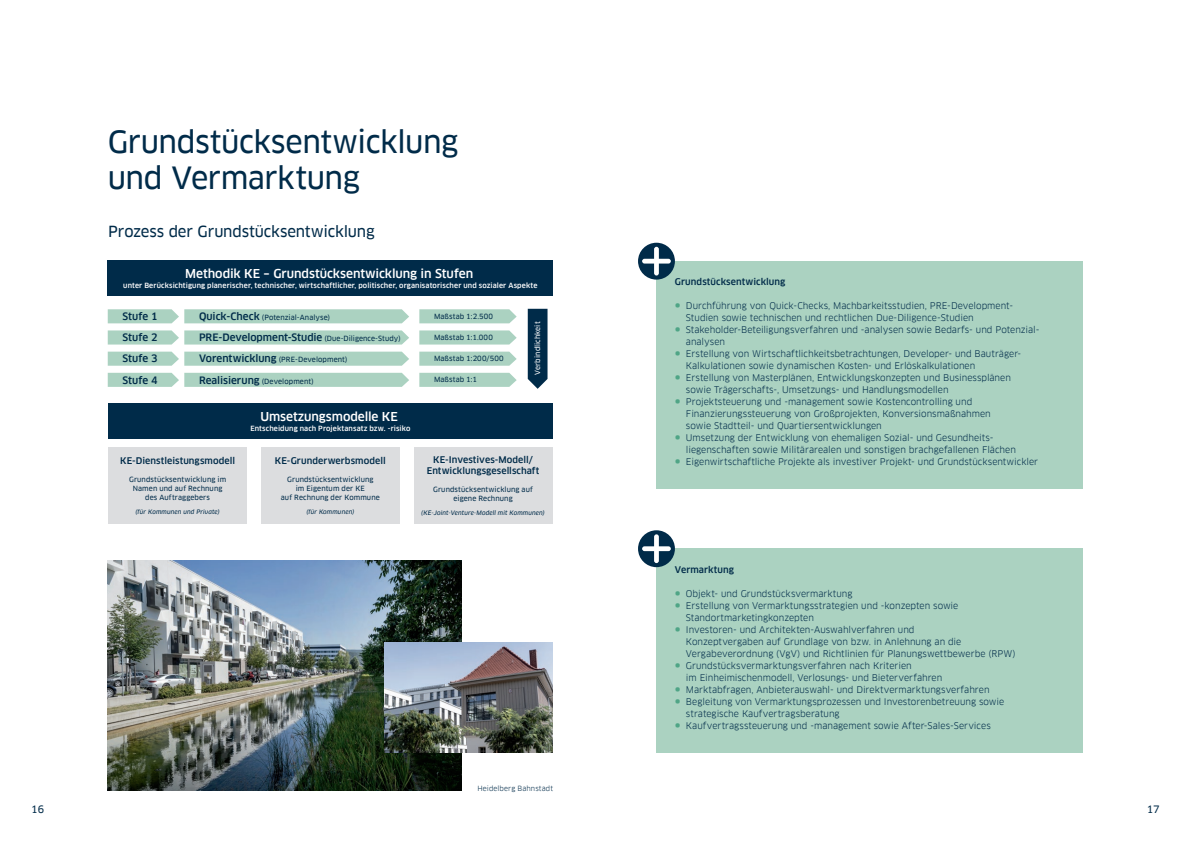
<style>
.page{position:relative;width:1191px;height:842px;background:#fff}
.page>*{position:absolute;margin:0;border:0;box-sizing:border-box;transform-origin:0 0}
.t1{font:30px/36px "Clanfor LBBW News";letter-spacing:-.02em;color:#002b49}
.t2{font:15px "Clanfor LBBW News";letter-spacing:-.01em;color:#002b49}
.t3{font:500 12px "Clanfor LBBW";letter-spacing:-.005em;color:#fff}
.t4{font:500 10px/21.2px "Clanfor LBBW";color:#002b49;text-align:justify}
.t5{font:10px "Clanfor LBBW News";color:#002b49}
.t6{font:9px/12px "Clanfor LBBW";color:#002b49}
.t7{font:500 9px/11px "Clanfor LBBW";letter-spacing:.005em;color:#002b49;text-align:center}
.t8{font:7px/9px "Clanfor LBBW News";letter-spacing:.015em;color:#002b49;text-align:center}
.t9{font:500 7px "Clanfor LBBW";letter-spacing:.015em;color:#fff}
.t10{font:7px "Clanfor LBBW";letter-spacing:.01em;color:#002b49}
.t11{font:7px "Clanfor LBBW News";letter-spacing:.005em;color:#fff}
.t12{font:italic 6px "Clanfor LBBW News";letter-spacing:.02em;color:#002b49}
.s1{font-family:"Clanfor LBBW";font-weight:500;font-size:10px}
.s2{font-family:"Clanfor LBBW News";font-weight:400;font-size:7px}
.s3{font-weight:500;font-size:14.4px;color:#4fa586}
</style>
<div class="page">
<img style="left:108px;top:561px;width:353px;height:230px">
<div style="left:108px;top:261px;width:445px;height:35px;background:#002b49"></div>
<div style="left:108px;top:403px;width:444px;height:36px;background:#002b49"></div>
<svg style="left:419px;top:309px;width:97px;height:14px"></svg>
<svg style="left:419px;top:330px;width:97px;height:15px"></svg>
<svg style="left:419px;top:352px;width:97px;height:14px"></svg>
<svg style="left:419px;top:373px;width:97px;height:14px"></svg>
<svg style="left:108px;top:309px;width:301px;height:14px"></svg>
<svg style="left:108px;top:330px;width:301px;height:15px"></svg>
<svg style="left:108px;top:352px;width:301px;height:14px"></svg>
<svg style="left:108px;top:373px;width:301px;height:14px"></svg>
<svg style="left:528px;top:309px;width:19px;height:80px"></svg>
<div style="left:108px;top:448px;width:139px;height:76px;background:#dcdddf"></div>
<div style="left:261px;top:448px;width:139px;height:76px;background:#dcdddf"></div>
<div style="left:414px;top:448px;width:138px;height:76px;background:#dcdddf"></div>
<img style="left:384px;top:643px;width:169px;height:110px">
<div style="left:656px;top:261px;width:427px;height:228px;background:#abd2c1"></div>
<div style="left:638px;top:243px;width:37px;height:37px;background:#002b49;border-radius:50%"></div>
<div style="left:654px;top:247px;width:5px;height:29px;background:#fff;border-radius:2px"></div>
<div style="left:642px;top:259px;width:29px;height:5px;background:#fff;border-radius:2px"></div>
<div style="left:656px;top:549px;width:427px;height:204px;background:#abd2c1"></div>
<div style="left:638px;top:530px;width:37px;height:37px;background:#002b49;border-radius:50%"></div>
<div style="left:654px;top:534px;width:5px;height:29px;background:#fff;border-radius:2px"></div>
<div style="left:642px;top:546px;width:29px;height:5px;background:#fff;border-radius:2px"></div>
<h1 class="t1" style="left:108px;top:124px;width:352px">Grundstücksentwicklung und Vermarktung</h1>
<h2 class="t2" style="left:108px;top:222px;width:268px">Prozess der Grundstücksentwicklung</h2>
<h3 class="t3" style="left:185px;top:267px;width:289px">Methodik KE – Grundstücksentwicklung in Stufen</h3>
<p class="t9" style="left:123px;top:282px;width:416px">unter Berücksichtigung planerischer, technischer, wirtschaftlicher, politischer, organisatorischer und sozialer Aspekte</p>
<p class="t8" style="left:199px;top:313px;width:132px"><span class="s1">Quick-Check</span> (Potenzial-Analyse)</p>
<p class="t4" style="left:199px;top:327px;width:203px">PRE-Development-Studie <span class="s2">(Due-Diligence-Study)</span></p>
<p class="t8" style="left:199px;top:355px;width:150px"><span class="s1">Vorentwicklung</span> (PRE-Development)</p>
<p class="t8" style="left:199px;top:377px;width:116px"><span class="s1">Realisierung</span> (Development)</p>
<p class="t4" style="left:122px;top:306px;width:37px">Stufe 1</p>
<p class="t8" style="left:434px;top:312px;width:61px">Maßstab 1:2.500</p>
<p class="t8" style="left:434px;top:333px;width:60px">Maßstab 1:1.000</p>
<p class="t8" style="left:434px;top:354px;width:71px">Maßstab 1:200/500</p>
<p class="t8" style="left:434px;top:375px;width:44px">Maßstab 1:1</p>
<p class="t4" style="left:122px;top:327px;width:37px">Stufe 2<br>Stufe 3<br>Stufe 4</p>
<p class="t11" style="left:533px;top:375px;width:54px;rotate:-90deg">Verbindlichkeit</p>
<p class="t7" style="left:120px;top:455px;width:116px">KE-Dienstleistungsmodell</p>
<p class="t8" style="left:129px;top:475px;width:99px">Grundstücksentwicklung im<br>Namen und auf Rechnung des Auftraggebers</p>
<p class="t12" style="left:135px;top:508px;width:86px">(für Kommunen und Private)</p>
<h3 class="t3" style="left:260px;top:409px;width:139px">Umsetzungsmodelle KE</h3>
<p class="t9" style="left:250px;top:424px;width:161px">Entscheidung nach Projektansatz bzw. -risiko</p>
<p class="t7" style="left:275px;top:455px;width:112px">KE-Grunderwerbsmodell</p>
<p class="t8" style="left:281px;top:475px;width:100px">Grundstücksentwicklung<br>im Eigentum der KE<br>auf Rechnung der Kommune</p>
<p class="t12" style="left:306px;top:508px;width:49px">(für Kommunen)</p>
<p class="t7" style="left:427px;top:454px;width:114px">KE-Investives-Modell/<br>Entwicklungsgesellschaft</p>
<p class="t8" style="left:433px;top:485px;width:101px">Grundstücksentwicklung auf eigene Rechnung</p>
<p class="t12" style="left:421px;top:509px;width:125px">(KE-Joint-Venture-Modell mit Kommunen)</p>
<p class="t5" style="left:31px;top:803px;width:14px">16</p>
<p class="t10" style="left:477px;top:784px;width:77px">Heidelberg Bahnstadt</p>
<p class="t7" style="left:675px;top:276px;width:112px">Grundstücksentwicklung</p>
<p class="t6" style="left:686px;top:299px;width:328px;text-indent:-11px"><span class="s3">•</span> Durchführung von Quick-Checks, Machbarkeitsstudien, PRE-Development-<br>Studien sowie technischen und rechtlichen Due-Diligence-Studien</p>
<p class="t6" style="left:686px;top:323px;width:355px;text-indent:-11px"><span class="s3">•</span> Stakeholder-Beteiligungsverfahren und -analysen sowie Bedarfs- und Potenzial&shy;analysen</p>
<p class="t6" style="left:686px;top:347px;width:337px;text-indent:-11px"><span class="s3">•</span> Erstellung von Wirtschaftlichkeitsbetrachtungen, Developer- und Bauträger-<br>Kalkulationen sowie dynamischen Kosten- und Erlöskalkulationen</p>
<p class="t6" style="left:686px;top:371px;width:326px;text-indent:-11px"><span class="s3">•</span> Erstellung von Masterplänen, Entwicklungskonzepten und Businessplänen sowie Trägerschafts-, Umsetzungs- und Handlungsmodellen</p>
<p class="t6" style="left:686px;top:395px;width:306px;text-indent:-11px"><span class="s3">•</span> Projektsteuerung und -management sowie Kostencontrolling und<br>Finanzierungssteuerung von Großprojekten, Konversionsmaßnahmen sowie Stadtteil- und Quartiersentwicklungen</p>
<p class="t6" style="left:686px;top:431px;width:331px;text-indent:-11px"><span class="s3">•</span> Umsetzung der Entwicklung von ehemaligen Sozial- und Gesundheits&shy;liegenschaften sowie Militärarealen und sonstigen brachgefallenen Flächen</p>
<p class="t6" style="left:675px;top:455px;width:365px"><span class="s3">•</span> Eigenwirtschaftliche Projekte als investiver Projekt- und Grundstücksentwickler</p>
<p class="t7" style="left:675px;top:564px;width:61px">Vermarktung</p>
<p class="t6" style="left:675px;top:587px;width:179px"><span class="s3">•</span> Objekt- und Grundstücksvermarktung</p>
<p class="t6" style="left:686px;top:599px;width:274px;text-indent:-11px"><span class="s3">•</span> Erstellung von Vermarktungsstrategien und -konzepten sowie<br>Standortmarketingkonzepten</p>
<p class="t6" style="left:686px;top:623px;width:331px;text-indent:-11px"><span class="s3">•</span> Investoren- und Architekten-Auswahlverfahren und<br>Konzeptvergaben auf Grundlage von bzw. in Anlehnung an die<br>Vergabeverordnung (VgV) und Richtlinien für Planungswettbewerbe (RPW)</p>
<p class="t6" style="left:686px;top:659px;width:258px;text-indent:-11px"><span class="s3">•</span> Grundstücksvermarktungsverfahren nach Kriterien<br>im Einheimischenmodell, Verlosungs- und Bieterverfahren</p>
<p class="t6" style="left:675px;top:683px;width:316px"><span class="s3">•</span> Marktabfragen, Anbieterauswahl- und Direktvermarktungsverfahren</p>
<p class="t6" style="left:686px;top:695px;width:320px;text-indent:-11px"><span class="s3">•</span> Begleitung von Vermarktungsprozessen und Investorenbetreuung sowie strategische Kaufvertragsberatung</p>
<p class="t6" style="left:675px;top:719px;width:317px"><span class="s3">•</span> Kaufvertragssteuerung und -management sowie After-Sales-Services</p>
<p class="t5" style="left:1146px;top:803px;width:14px">17</p>
</div>
